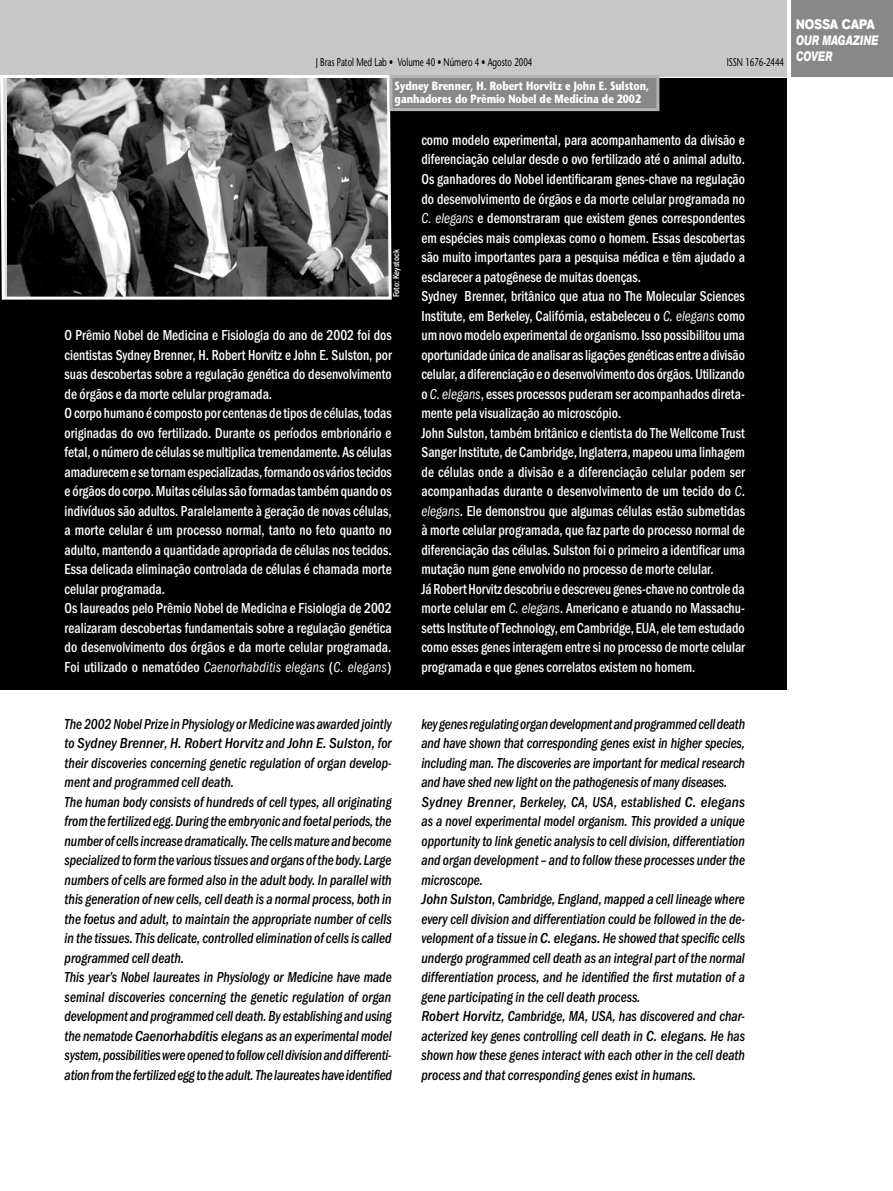
<style>
.page{position:relative;width:893px;height:1191px;background:#fff}
.page>*{position:absolute;margin:0;border:0;box-sizing:border-box;transform-origin:0 0}
.t1{font:700 15px/19.5px "Franklin Gothic Cond";color:#fff;scale:.9 1}
.t2{font:italic 700 15px/19.5px "Franklin Gothic Cond";color:#000;scale:.9 1}
.t3{font:italic 700 expanded 13.5px/16.2px "Akzidenz Grotesk BE";letter-spacing:.01em;color:#fff;scale:.6 1}
.t4{font:700 expanded 13.5px "Akzidenz Grotesk BE";color:#fff;scale:.7 1}
.t5{font:700 12px/13.5px "Stone Sans";color:#fff;scale:.8 1}
.t6{font:11.25px "Stone Sans";color:#000;scale:.7 1}
.t7{font:700 9px "Franklin Gothic Cond";color:#fff}
.s1{font-weight:400;font-style:italic}
</style>
<div class="page">
<div style="left:791px;top:0;width:102px;height:76px;background:#888"></div>
<div style="left:0;top:0;width:787px;height:76px;background:#c7c7c7"></div>
<div style="left:0;top:78px;width:787px;height:611px;background:#000"></div>
<div style="left:577px;top:56px;width:209px;height:17px;background:#c7c7c7"></div>
<svg style="left:0;top:73px;width:393px;height:227px"></svg>
<div style="left:391px;top:77px;width:267px;height:33px;background:#888"></div>
<div style="left:390px;top:75px;width:269px;height:36px;border:3px solid #b3b3b3"></div>
<p class="t6" style="left:316px;top:55px;width:311px">J Bras Patol Med Lab • Volume 40 • Número 4 • Agosto 2004</p>
<p class="t6" style="left:727px;top:55px;width:84px">ISSN 1676-2444</p>
<p class="t5" style="left:395px;top:79px;width:320px">Sydney Brenner, H. Robert Horvitz e John E. Sulston, ganhadores do Prêmio Nobel de Medicina de 2002</p>
<p class="t7" style="left:391px;top:297px;width:50px;rotate:-90deg">Foto: Keystock</p>
<p class="t1" style="left:65px;top:326px;width:365px">O Prêmio Nobel de Medicina e Fisiologia do ano de 2002 foi dos cientistas Sydney Brenner, H. Robert Horvitz e John E. Sulston, por suas descobertas sobre a regulação genética do desenvolvimento de órgãos e da morte celular programada.<br>O corpo humano é composto por centenas de tipos de células, todas originadas do ovo fertilizado. Durante os períodos embrionário e fetal, o número de células se multiplica tremendamente. As células amadurecem e se tornam especializadas, formando os vários tecidos e órgãos do corpo. Muitas células são formadas também quando os indivíduos são adultos. Paralelamente à geração de novas células, a morte celular é um processo normal, tanto no feto quanto no adulto, mantendo a quantidade apropriada de células nos tecidos.<br>Essa delicada eliminação controlada de células é chamada morte celular programada.<br>Os laureados pelo Prêmio Nobel de Medicina e Fisiologia de 2002 realizaram descobertas fundamentais sobre a regulação genética do desenvolvimento dos órgãos e da morte celular programada.<br>Foi utilizado o nematódeo <span class="s1">Caenorhabditis elegans</span> (<span class="s1">C. elegans</span>)</p>
<p class="t1" style="left:421px;top:130px;width:361px">como modelo experimental, para acompanhamento da divisão e diferenciação celular desde o ovo fertilizado até o animal adulto.<br>Os ganhadores do Nobel identificaram genes-chave na regulação do desenvolvimento de órgãos e da morte celular programada no <span class="s1">C. elegans</span> e demonstraram que existem genes correspondentes em espécies mais complexas como o homem. Essas descobertas são muito importantes para a pesquisa médica e têm ajudado a esclarecer a patogênese de muitas doenças.<br>Sydney Brenner, britânico que atua no The Molecular Sciences Institute, em Berkeley, Califórnia, estabeleceu o <span class="s1">C. elegans</span> como um novo modelo experimental de organismo. Isso possibilitou uma oportunidade única de analisar as ligações genéticas entre a divisão celular, a diferenciação e o desenvolvimento dos órgãos. Utilizando o <span class="s1">C. elegans</span>, esses processos puderam ser acompanhados direta&shy;mente pela visualização ao microscópio.<br>John Sulston, também britânico e cientista do The Wellcome Trust Sanger Institute, de Cambridge, Inglaterra, mapeou uma linhagem de células onde a divisão e a diferenciação celular podem ser acompanhadas durante o desenvolvimento de um tecido do <span class="s1">C</span>. <span class="s1">elegans</span>. Ele demonstrou que algumas células estão submetidas à morte celular programada, que faz parte do processo normal de diferenciação das células. Sulston foi o primeiro a identificar uma mutação num gene envolvido no processo de morte celular.<br>Já Robert Horvitz descobriu e descreveu genes-chave no controle da morte celular em <span class="s1">C. elegans</span>. Americano e atuando no Massachu&shy;setts Institute of Technology, em Cambridge, EUA, ele tem estudado como esses genes interagem entre si no processo de morte celular programada e que genes correlatos existem no homem.</p>
<p class="t4" style="left:796px;top:17px;width:114px">NOSSA CAPA</p>
<p class="t3" style="left:796px;top:32px;width:139px">OUR MAGAZINE<br>COVER</p>
<p class="t2" style="left:65px;top:714px;width:365px">The 2002 Nobel Prize in Physiology or Medicine was awarded jointly to Sydney Brenner, H. Robert Horvitz and John E. Sulston, for their discoveries concerning genetic regulation of organ develop&shy;ment and programmed cell death.<br>The human body consists of hundreds of cell types, all originating from the fertilized egg. During the embryonic and foetal periods, the number of cells increase dramatically. The cells mature and become specialized to form the various tissues and organs of the body. Large numbers of cells are formed also in the adult body. In parallel with this generation of new cells, cell death is a normal process, both in the foetus and adult, to maintain the appropriate number of cells in the tissues. This delicate, controlled elimination of cells is called programmed cell death.<br>This year’s Nobel laureates in Physiology or Medicine have made seminal discoveries concerning the genetic regulation of organ development and programmed cell death. By establishing and using the nematode Caenorhabditis elegans as an experimental model system, possibilities were opened to follow cell division and differenti&shy;ation from the fertilized egg to the adult. The laureates have identified</p>
<p class="t2" style="left:421px;top:714px;width:361px">key genes regulating organ development and programmed cell death and have shown that corresponding genes exist in higher species, including man. The discoveries are important for medical research and have shed new light on the pathogenesis of many diseases.<br>Sydney Brenner, Berkeley, CA, USA, established C. elegans as a novel experimental model organism. This provided a unique opportunity to link genetic analysis to cell division, differentiation and organ development – and to follow these processes under the microscope.<br>John Sulston, Cambridge, England, mapped a cell lineage where every cell division and differentiation could be followed in the de&shy;velopment of a tissue in C. elegans. He showed that specific cells undergo programmed cell death as an integral part of the normal differentiation process, and he identified the first mutation of a gene participating in the cell death process.<br>Robert Horvitz, Cambridge, MA, USA, has discovered and char&shy;acterized key genes controlling cell death in C. elegans. He has shown how these genes interact with each other in the cell death process and that corresponding genes exist in humans.</p>
</div>
